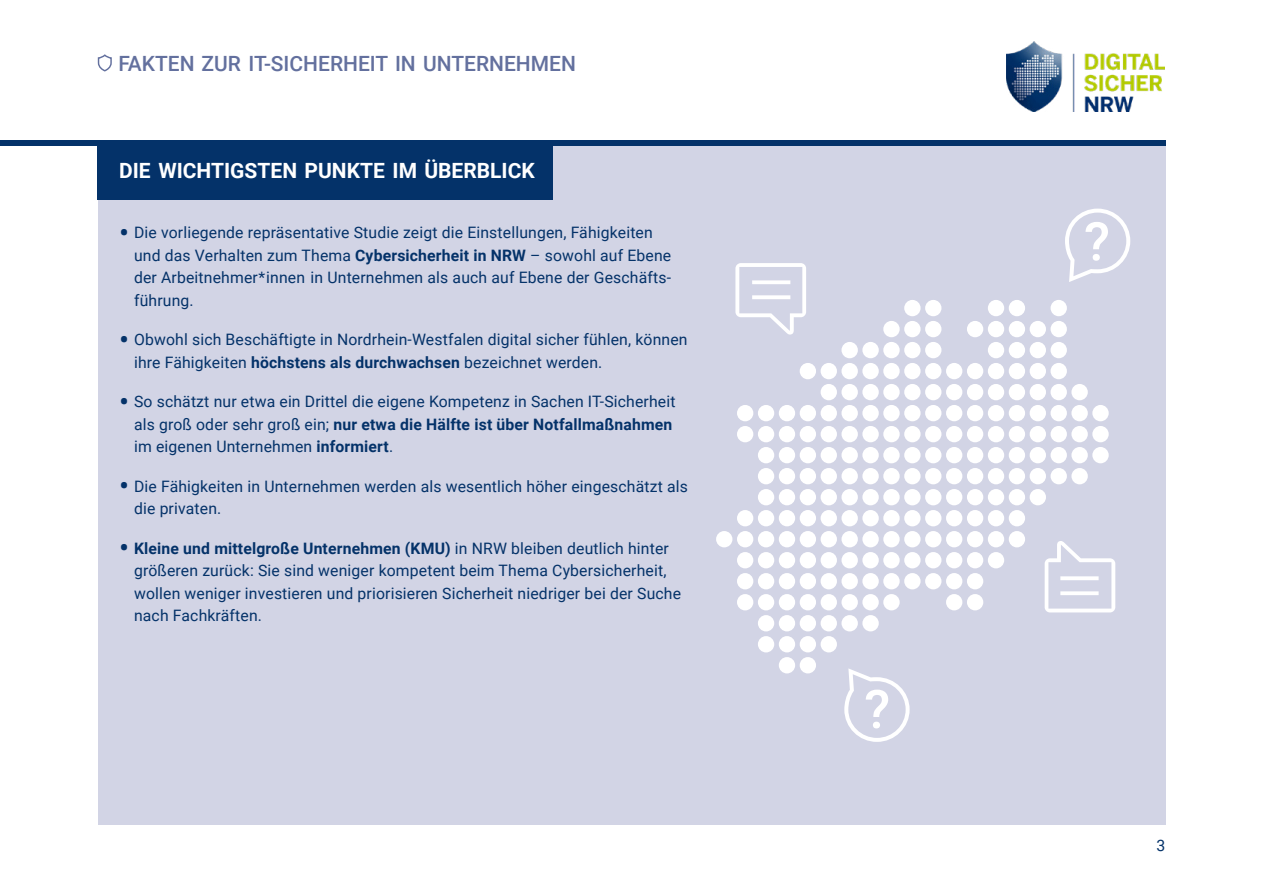
<style>
.page{position:relative;width:1263px;height:893px;background:#fff}
.page>*{position:absolute;margin:0;border:0;box-sizing:border-box;transform-origin:0 0}
.t1{font:500 21px "Roboto";color:#63709e}
.t2{font:700 21px "Roboto";color:#fff}
.t3{font:15.75px/22.5px "Roboto";letter-spacing:.01em;color:#043269}
.s1{font-size:30px}
.s2{font-weight:700}
</style>
<div class="page">
<div style="left:98px;top:140px;width:1067px;height:685px;background:#d2d4e5"></div>
<div style="left:98px;top:140px;width:455px;height:60px;background:#043269"></div>
<svg style="left:97px;top:54px;width:15px;height:18px"></svg>
<img style="left:1006px;top:42px;width:159px;height:70px">
<div style="left:0;top:140px;width:1165px;height:5px;background:#043269"></div>
<svg style="left:716px;top:300px;width:393px;height:373px"></svg>
<svg style="left:735px;top:263px;width:71px;height:72px"></svg>
<svg style="left:1045px;top:541px;width:70px;height:71px"></svg>
<svg style="left:1065px;top:209px;width:65px;height:73px"></svg>
<svg style="left:844px;top:668px;width:66px;height:74px"></svg>
<h1 class="t1" style="left:118px;top:49px;width:459px">FAKTEN ZUR IT-SICHERHEIT IN UNTERNEHMEN</h1>
<h1 class="t2" style="left:119px;top:156px;width:417px">DIE WICHTIGSTEN PUNKTE IM ÜBERBLICK</h1>
<p class="t3" style="left:134px;top:221px;width:539px;text-indent:-15px"><span class="s1">•</span> Die vorliegende repräsentative Studie zeigt die Einstellungen, Fähigkeiten und das Verhalten zum Thema <span class="s2">Cybersicherheit in NRW</span> – sowohl auf Ebene der Arbeitnehmer*innen in Unternehmen als auch auf Ebene der Geschäfts&shy;führung.</p>
<p class="t3" style="left:134px;top:328px;width:555px;text-indent:-15px"><span class="s1">•</span> Obwohl sich Beschäftigte in Nordrhein-Westfalen digital sicher fühlen, können ihre Fähigkeiten <span class="s2">höchstens als durchwachsen</span> bezeichnet werden.</p>
<p class="t3" style="left:134px;top:390px;width:543px;text-indent:-15px"><span class="s1">•</span> So schätzt nur etwa ein Drittel die eigene Kompetenz in Sachen IT-Sicherheit als groß oder sehr groß ein; <span class="s2">nur etwa die Hälfte ist über Notfallmaßnahmen </span>im eigenen Unternehmen <span class="s2">informiert</span>.</p>
<p class="t3" style="left:134px;top:474px;width:555px;text-indent:-15px"><span class="s1">•</span> Die Fähigkeiten in Unternehmen werden als wesentlich höher eingeschätzt als die privaten.</p>
<p class="t3" style="left:134px;top:536px;width:548px;text-indent:-15px"><span class="s1">•</span> <span class="s2">Kleine und mittelgroße Unternehmen (KMU)</span> in NRW bleiben deutlich hinter größeren zurück: Sie sind weniger kompetent beim Thema Cybersicherheit, wollen weniger investieren und priorisieren Sicherheit niedriger bei der Suche nach Fachkräften.</p>
<p class="t3" style="left:1156px;top:834px;width:10px">3</p>
</div>
